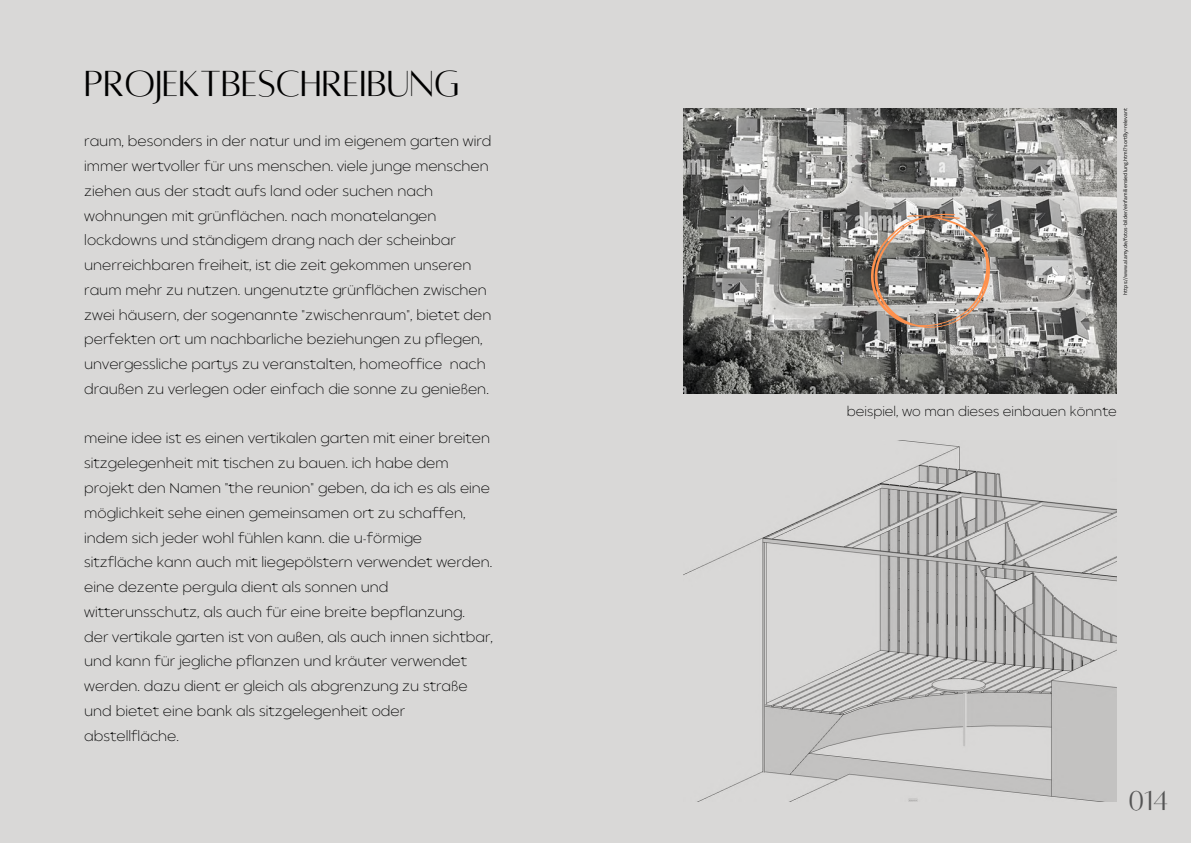
<style>
.page{position:relative;width:1191px;height:843px;background:#fff}
.page>*{position:absolute;margin:0;border:0;box-sizing:border-box;transform-origin:0 0}
.t1{font:40px "Alta regular";color:#000}
.t2{font:30px "Alta regular";color:#545454}
.t3{font:200 14px/24.8px "Balgin";color:#000}
.t4{font:200 13.1px "Balgin";color:#000}
.t5{font:5px "Canva Sans";color:#000}
</style>
<div class="page">
<div style="left:0;top:0;width:1190px;height:842px;background:#d9d8d7"></div>
<img style="left:683px;top:108px;width:433px;height:285px">
<svg style="left:870px;top:213px;width:120px;height:118px;background:#978d87"></svg>
<img style="left:683px;top:440px;width:433px;height:360px">
<h1 class="t1" style="left:84px;top:64px;width:377px">PROJEKTBESCHREIBUNG</h1>
<p class="t3" style="left:84px;top:130px;width:408px">raum, besonders in der natur und im eigenem garten wird immer wertvoller für uns menschen. viele junge menschen ziehen aus der stadt aufs land oder suchen nach wohnungen mit grünflächen. nach monatelangen lockdowns und ständigem drang nach der scheinbar unerreichbaren freiheit, ist die zeit gekommen unseren raum mehr zu nutzen. ungenutzte grünflächen zwischen zwei häusern, der sogenannte "zwischenraum", bietet den perfekten ort um nachbarliche beziehungen zu pflegen, unvergessliche partys zu veranstalten, homeoffice nach draußen zu verlegen oder einfach die sonne zu genießen.</p>
<p class="t3" style="left:84px;top:427px;width:410px">meine idee ist es einen vertikalen garten mit einer breiten sitzgelegenheit mit tischen zu bauen. ich habe dem projekt den Namen "the reunion" geben, da ich es als eine möglichkeit sehe einen gemeinsamen ort zu schaffen, indem sich jeder wohl fühlen kann. die u-förmige sitzfläche kann auch mit liegepölstern verwendet werden. eine dezente pergula dient als sonnen und witterunsschutz, als auch für eine breite bepflanzung.<br>der vertikale garten ist von außen, als auch innen sichtbar, und kann für jegliche pflanzen und kräuter verwendet werden. dazu dient er gleich als abgrenzung zu straße und bietet eine bank als sitzgelegenheit oder abstellfläche.</p>
<p class="t5" style="left:1121px;top:294px;width:188px;rotate:-90deg">https://www.alamy.de/fotos-bilder/einfamiliensiedlung.html?sortBy=relevant</p>
<p class="t4" style="left:846px;top:406px;width:271px">beispiel, wo man dieses einbauen könnte</p>
<h2 class="t2" style="left:1128px;top:785px;width:41px">014</h2>
</div>
